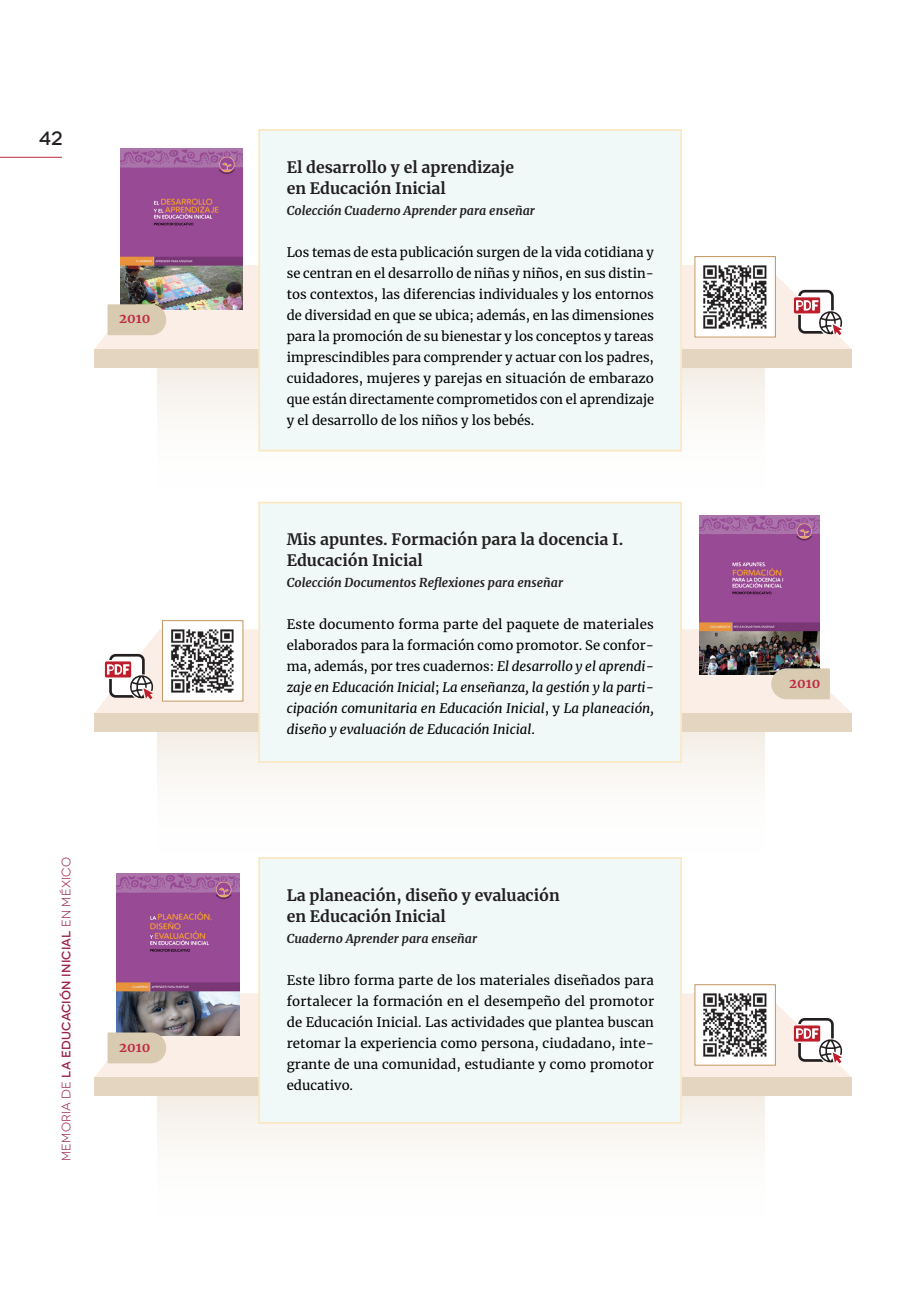
<style>
.page{position:relative;width:918px;height:1290px;background:#fff}
.page>*{position:absolute;margin:0;border:0;box-sizing:border-box;transform-origin:0 0}
.t1{font:500 19.25px "Novecentowide";color:#231f20}
.Título_libro{font:700 15.75px/21px "Merriweather";color:#231f20}
.Texto_libros_SS{font:13.12px/21px "Merriweather";color:#000;text-align:justify}
.Texto_libros_SS-2{font:italic 13.12px/21px "Merriweather";color:#000;text-align:justify}
.Título_libro-2{font:700 13.12px "Merriweather";color:#bd2a43}
.Título_libro-3{font:italic 700 12.25px "Merriweather";color:#231f20}
.t2{font:500 12.25px "Novecentowide";letter-spacing:.015em;color:#9c2249}
.s1{font-weight:400}
.s2{font-style:normal}
</style>
<div class="page">
<hr style="left:0;top:157px;width:62px;height:1px;background:#bd2a43">
<svg style="left:158px;top:367px;width:607px;height:135px"></svg>
<svg style="left:158px;top:731px;width:607px;height:143px"></svg>
<svg style="left:158px;top:1095px;width:607px;height:49px"></svg>
<svg style="left:95px;top:265px;width:756px;height:84px;fill:#faeee6"></svg>
<div style="left:95px;top:349px;width:757px;height:18px;background:#e4d5c1"></div>
<svg style="left:95px;top:629px;width:756px;height:84px;fill:#faeee6"></svg>
<div style="left:95px;top:713px;width:757px;height:18px;background:#e4d5c1"></div>
<svg style="left:95px;top:993px;width:756px;height:84px;fill:#faeee6"></svg>
<div style="left:95px;top:1077px;width:757px;height:18px;background:#e4d5c1"></div>
<svg style="left:794px;top:290px;width:49px;height:45px"></svg>
<svg style="left:105px;top:654px;width:49px;height:45px"></svg>
<svg style="left:794px;top:1018px;width:49px;height:45px"></svg>
<img style="left:120px;top:149px;width:122px;height:160px">
<img style="left:699px;top:516px;width:121px;height:158px">
<img style="left:117px;top:873px;width:122px;height:162px">
<div style="left:258px;top:129px;width:424px;height:322px;background:#f1f9f8;border:2px solid #fbe8c2"></div>
<div style="left:258px;top:502px;width:424px;height:261px;background:#f1f9f8;border:2px solid #fbe8c2"></div>
<div style="left:258px;top:857px;width:424px;height:267px;background:#f1f9f8;border:2px solid #fbe8c2"></div>
<img style="left:696px;top:265px;width:77px;height:70px">
<img style="left:164px;top:629px;width:77px;height:70px">
<div style="left:162px;top:620px;width:81px;height:81px;border:1px solid #c3945d"></div>
<img style="left:696px;top:993px;width:77px;height:70px">
<svg style="left:108px;top:304px;width:58px;height:31px;background:#d6c9b0"></svg>
<svg style="left:771px;top:668px;width:59px;height:31px;background:#d4c7b0"></svg>
<svg style="left:108px;top:1032px;width:58px;height:31px;background:#d6c9b1"></svg>
<h1 class="t1" style="left:39px;top:127px;width:25px">42</h1>
<p class="Título_libro-2" style="left:119px;top:310px;width:33px">2010</p>
<p class="t2" style="left:59px;top:1161px;width:305px;rotate:-90deg"><span class="s1">MEMORIA DE</span> LA EDUCACIÓN INICIAL <span class="s1">EN MÉXICO</span></p>
<p class="Título_libro-2" style="left:119px;top:1038px;width:33px">2010</p>
<p class="Título_libro" style="left:287px;top:156px;width:229px">El desarrollo y el aprendizaje en Educación Inicial</p>
<p class="Título_libro-3" style="left:287px;top:202px;width:250px">Colección Cuaderno Aprender para enseñar</p>
<p class="Texto_libros_SS" style="left:287px;top:241px;width:369px">Los temas de esta publicación surgen de la vida cotidiana y se centran en el desarrollo de niñas y niños, en sus distin&shy;tos contextos, las diferencias individuales y los entornos de diversidad en que se ubica; además, en las dimensiones para la promoción de su bienestar y los conceptos y tareas imprescindibles para comprender y actuar con los padres, cuidadores, mujeres y parejas en situación de embarazo que están directamente comprometidos con el aprendizaje y el desarrollo de los niños y los bebés.</p>
<p class="Título_libro" style="left:287px;top:528px;width:338px">Mis apuntes. Formación para la docencia I.<br>Educación Inicial</p>
<p class="Título_libro-3" style="left:287px;top:574px;width:278px">Colección Documentos Reflexiones para enseñar</p>
<p class="Texto_libros_SS-2" style="left:287px;top:614px;width:369px"><span class="s2">Este documento forma parte del paquete de materiales elaborados para la formación como promotor. Se confor&shy;ma, además, por tres cuadernos:</span> El desarrollo y el aprendi&shy;zaje en Educación Inicial<span class="s2">;</span> La enseñanza, la gestión y la parti&shy;cipación comunitaria en Educación Inicial<span class="s2">, y</span> La planeación, diseño y evaluación de Educación Inicial<span class="s2">.</span></p>
<p class="Título_libro" style="left:287px;top:884px;width:274px">La planeación, diseño y evaluación en Educación Inicial</p>
<p class="Título_libro-3" style="left:287px;top:930px;width:192px">Cuaderno Aprender para enseñar</p>
<p class="Texto_libros_SS" style="left:287px;top:969px;width:369px">Este libro forma parte de los materiales diseñados para fortalecer la formación en el desempeño del promotor de Educación Inicial. Las actividades que plantea buscan retomar la experiencia como persona, ciudadano, inte&shy;grante de una comunidad, estudiante y como promotor educativo.</p>
<p class="Título_libro-2" style="left:789px;top:674px;width:33px">2010</p>
</div>
